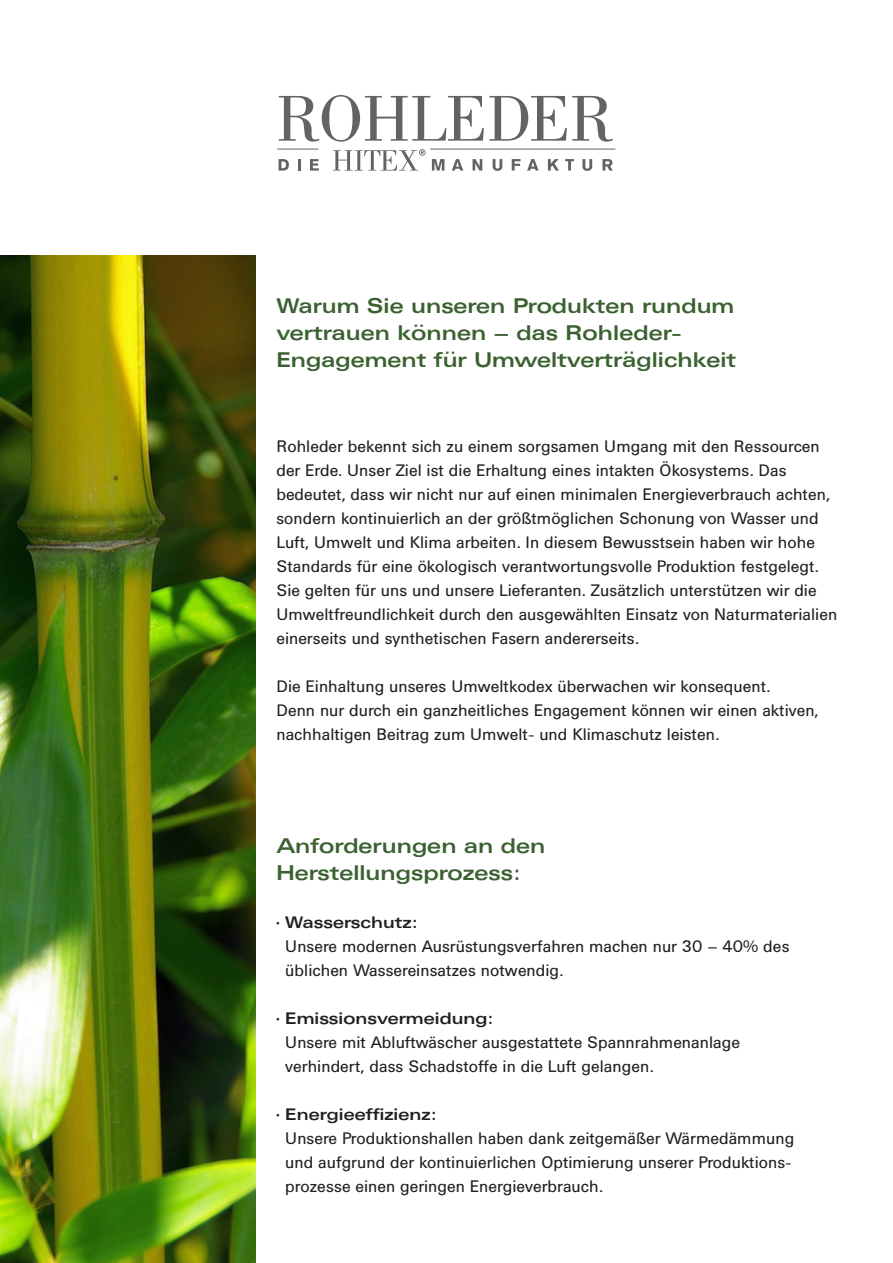
<style>
.page{position:relative;width:893px;height:1263px;background:#fff}
.page>*{position:absolute;margin:0;border:0;box-sizing:border-box;transform-origin:0 0}
.t1{font:700 21px/27px "Univers Extended BQ";color:#3b6131}
.t2{font:16.5px/24px "Univers BQ";color:#231f20}
.t3{font:700 16.5px "Univers Extended BQ";color:#231f20}
</style>
<div class="page">
<img style="left:0;top:255px;width:255px;height:1008px">
<svg style="left:279px;top:95px;width:334px;height:47px"></svg>
<svg style="left:279px;top:159px;width:10px;height:12px"></svg>
<svg style="left:298px;top:159px;width:3px;height:12px"></svg>
<svg style="left:310px;top:159px;width:9px;height:12px"></svg>
<svg style="left:333px;top:149px;width:93px;height:22px"></svg>
<svg style="left:432px;top:159px;width:12px;height:12px"></svg>
<svg style="left:452px;top:159px;width:11px;height:12px"></svg>
<svg style="left:473px;top:159px;width:9px;height:12px"></svg>
<svg style="left:493px;top:159px;width:9px;height:12px"></svg>
<svg style="left:512px;top:159px;width:8px;height:12px"></svg>
<svg style="left:527px;top:159px;width:12px;height:12px"></svg>
<svg style="left:548px;top:159px;width:11px;height:12px"></svg>
<svg style="left:565px;top:159px;width:9px;height:12px"></svg>
<svg style="left:582px;top:159px;width:10px;height:12px"></svg>
<svg style="left:602px;top:159px;width:11px;height:12px"></svg>
<hr style="left:277px;top:149px;width:41px;height:1px;background:#231f20">
<hr style="left:430px;top:149px;width:185px;height:1px;background:#231f20">
<p class="t1" style="left:276px;top:293px;width:461px">Warum Sie unseren Produkten rundum vertrauen können – das Rohleder-<br>Engagement für Umweltverträglichkeit</p>
<p class="t2" style="left:276px;top:435px;width:562px">Rohleder bekennt sich zu einem sorgsamen Umgang mit den Ressourcen der Erde. Unser Ziel ist die Erhaltung eines intakten Ökosystems. Das bedeutet, dass wir nicht nur auf einen minimalen Energieverbrauch achten, sondern kontinuierlich an der größtmöglichen Schonung von Wasser und Luft, Umwelt und Klima arbeiten. In diesem Bewusstsein haben wir hohe Standards für eine ökologisch verantwortungsvolle Produktion festgelegt.<br>Sie gelten für uns und unsere Lieferanten. Zusätzlich unterstützen wir die Umweltfreundlichkeit durch den ausgewählten Einsatz von Naturmaterialien einerseits und synthetischen Fasern andererseits.</p>
<p class="t2" style="left:276px;top:675px;width:544px">Die Einhaltung unseres Umweltkodex überwachen wir konsequent.<br>Denn nur durch ein ganzheitliches Engagement können wir einen aktiven, nachhaltigen Beitrag zum Umwelt- und Klimaschutz leisten.</p>
<p class="t1" style="left:276px;top:833px;width:271px">Anforderungen an den<br>Herstellungsprozess:</p>
<p class="t3" style="left:276px;top:913px;width:142px">· Wasserschutz:</p>
<p class="t2" style="left:285px;top:935px;width:506px">Unsere modernen Ausrüstungsverfahren machen nur 30 – 40% des üblichen Wassereinsatzes notwendig.</p>
<p class="t3" style="left:276px;top:1009px;width:218px">· Emissionsvermeidung:</p>
<p class="t2" style="left:285px;top:1031px;width:456px">Unsere mit Abluftwäscher ausgestattete Spannrahmenanlage verhindert, dass Schadstoffe in die Luft gelangen.</p>
<p class="t3" style="left:276px;top:1105px;width:161px">· Energieeffizienz:</p>
<p class="t2" style="left:285px;top:1127px;width:510px">Unsere Produktionshallen haben dank zeitgemäßer Wärmedämmung und aufgrund der kontinuierlichen Optimierung unserer Produktions&shy;prozesse einen geringen Energieverbrauch.</p>
</div>
